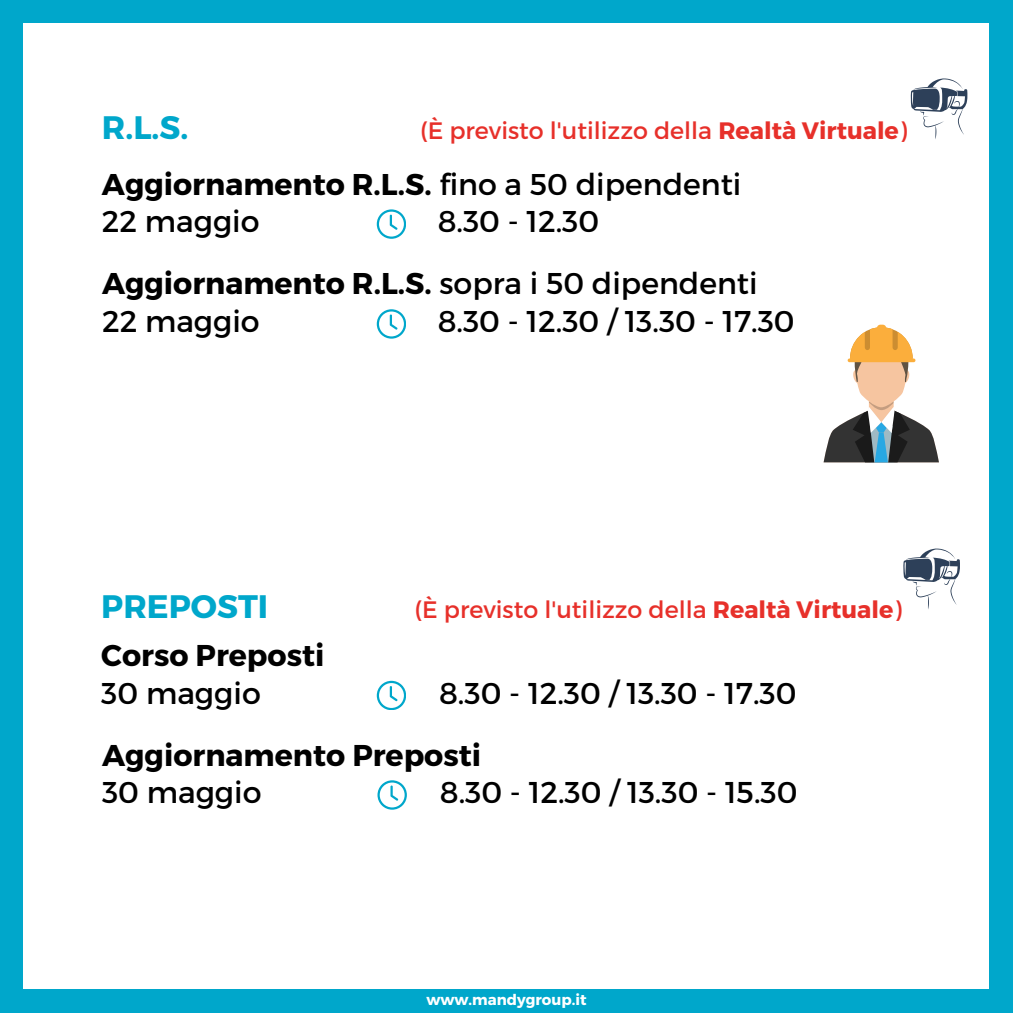
<style>
.page{position:relative;width:1013px;height:1013px;background:#fff}
.page>*{position:absolute;margin:0;border:0;box-sizing:border-box;transform-origin:0 0}
.t1{font:700 32.5px "Montserrat";color:#00a7cb}
.t2{font:30px/37.5px "Montserrat";color:#000}
.t3{font:700 30px/37.5px "Montserrat";color:#000}
.t4{font:23.75px "Montserrat";color:#e7302a}
.t5{font:700 15px "Montserrat";color:#fff}
.s1{font-weight:700}
.s2{font-weight:400}
</style>
<div class="page">
<div style="left:0;top:0;width:1012px;height:1012px;background:#00a7cb"></div>
<div style="left:24px;top:24px;width:965px;height:965px;background:#fff"></div>
<svg style="left:377px;top:680px;width:29px;height:30px"></svg>
<svg style="left:377px;top:780px;width:29px;height:29px"></svg>
<svg style="left:903px;top:548px;width:57px;height:61px"></svg>
<svg style="left:910px;top:78px;width:57px;height:61px"></svg>
<svg style="left:823px;top:327px;width:115px;height:135px"></svg>
<div style="left:877px;top:325px;width:9px;height:7px;background:#fbae3c;border-radius:3px"></div>
<svg style="left:377px;top:209px;width:29px;height:29px"></svg>
<svg style="left:377px;top:309px;width:29px;height:29px"></svg>
<h2 class="t1" style="left:102px;top:107px;width:88px">R.L.S.</h2>
<p class="t4" style="left:420px;top:115px;width:488px">(È previsto l'utilizzo della <span class="s1">Realtà Virtuale</span>)</p>
<p class="t2" style="left:102px;top:164px;width:641px"><span class="s1">Aggiornamento R.L.S.</span> fino a 50 dipendenti<br>22 maggio</p>
<p class="t2" style="left:437px;top:201px;width:163px">8.30 - 12.30</p>
<h1 class="t2" style="left:102px;top:263px;width:657px"><span class="s1">Aggiornamento R.L.S.</span> sopra i 50 dipendenti<br>22 maggio</h1>
<h1 class="t2" style="left:438px;top:301px;width:358px">8.30 - 12.30 / 13.30 - 17.30</h1>
<h3 class="t1" style="left:101px;top:585px;width:168px">PREPOSTI</h3>
<p class="t3" style="left:101px;top:635px;width:225px">Corso Preposti<br><span class="s2">30 maggio</span></p>
<p class="t4" style="left:414px;top:594px;width:488px">(È previsto l'utilizzo della <span class="s1">Realtà Virtuale</span>)</p>
<p class="t2" style="left:439px;top:672px;width:359px">8.30 - 12.30 / 13.30 - 17.30</p>
<h2 class="t3" style="left:102px;top:734px;width:381px">Aggiornamento Preposti<br><span class="s2">30 maggio</span></h2>
<h2 class="t2" style="left:440px;top:772px;width:359px">8.30 - 12.30 / 13.30 - 15.30</h2>
<h1 class="t5" style="left:426px;top:989px;width:162px">www.mandygroup.it</h1>
</div>
